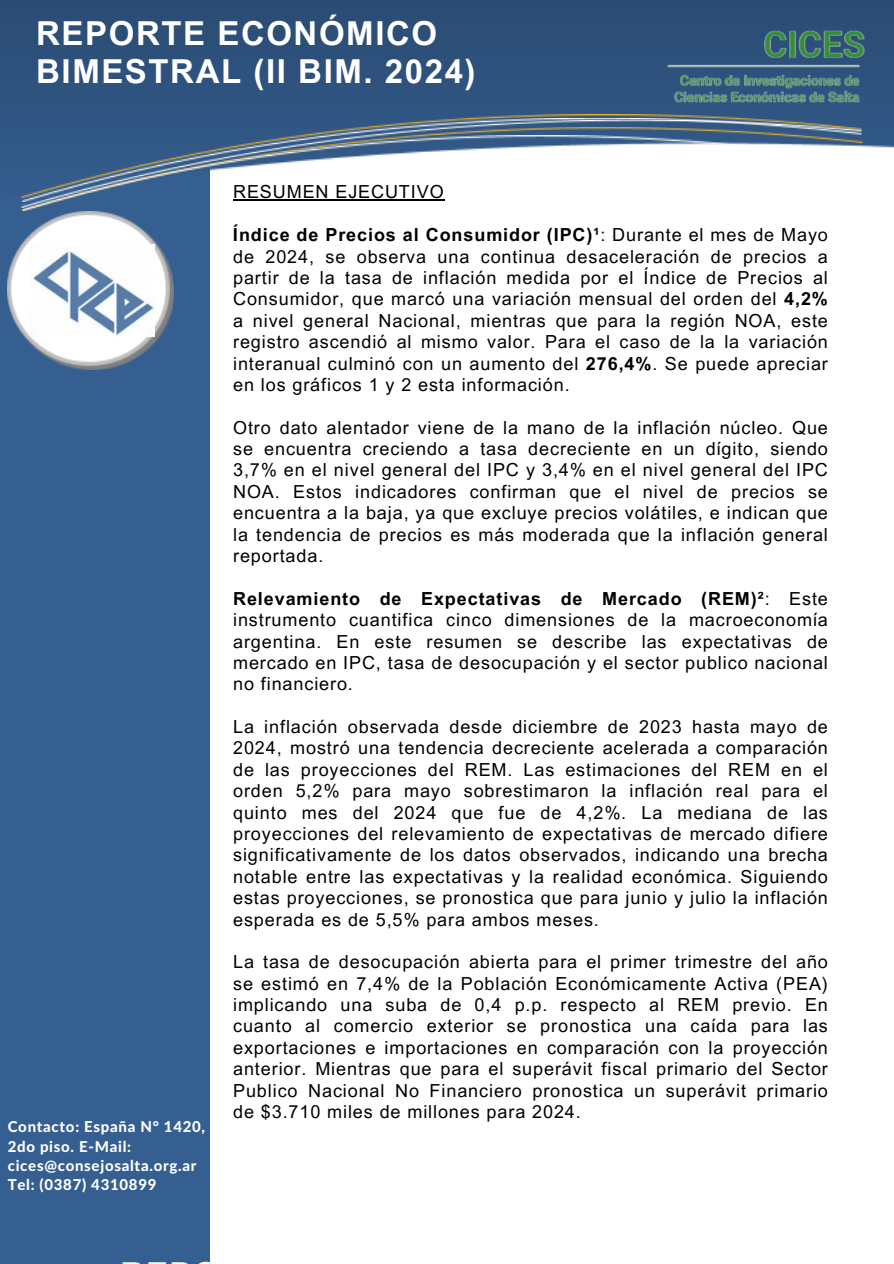
<style>
.page{position:relative;width:894px;height:1264px;background:#fff}
.page>*{position:absolute;margin:0;border:0;box-sizing:border-box;transform-origin:0 0}
.t1{font:700 33px/38.2px "Arial MT Pro";letter-spacing:.045em;color:#fff}
.t2{font:18px/21.3px "Arial MT Pro";letter-spacing:.05em;color:#000;text-align:justify}
.t3{font:800 15px/19.2px "Lato Latin";letter-spacing:.045em;color:#fff}
.s1{font-weight:700}
</style>
<div class="page">
<div style="left:0;top:218px;width:209px;height:1045px;background:#365f91"></div>
<img style="left:0;top:0;width:893px;height:218px">
<img style="left:22px;top:114px;width:629px;height:7px">
<img style="left:22px;top:121px;width:629px;height:6px">
<img style="left:22px;top:127px;width:840px;height:84px">
<img style="left:22px;top:135px;width:839px;height:76px">
<img style="left:7px;top:211px;width:166px;height:158px">
<img style="left:30px;top:244px;width:124px;height:92px">
<hr style="left:233px;top:199px;width:211px;height:2px;background:#000">
<img style="left:651px;top:0;width:231px;height:130px">
<h3 class="t1" style="left:36px;top:18px;width:440px">REPORTE ECONÓMICO<br>BIMESTRAL (II BIM. 2024)</h3>
<h2 class="t3" style="left:8px;top:1118px;width:199px">Contacto: España N° 1420,<br>2do piso. E-Mail: cices@consejosalta.org.ar</h2>
<h3 class="t3" style="left:8px;top:1175px;width:150px">Tel: (0387) 4310899</h3>
<p class="t2" style="left:233px;top:184px;width:212px">RESUMEN EJECUTIVO</p>
<p class="t2" style="left:233px;top:226px;width:596px"><span class="s1">Índice de Precios al Consumidor (IPC)¹</span>: Durante el mes de Mayo de 2024, se observa una continua desaceleración de precios a partir de la tasa de inflación medida por el Índice de Precios al Consumidor, que marcó una variación mensual del orden del <span class="s1">4,2% </span>a nivel general Nacional, mientras que para la región NOA, este registro ascendió al mismo valor. Para el caso de la la variación interanual culminó con un aumento del <span class="s1">276,4%</span>. Se puede apreciar en los gráficos 1 y 2 esta información.</p>
<p class="t2" style="left:233px;top:419px;width:596px">Otro dato alentador viene de la mano de la inflación núcleo. Que se encuentra creciendo a tasa decreciente en un dígito, siendo 3,7% en el nivel general del IPC y 3,4% en el nivel general del IPC NOA. Estos indicadores confirman que el nivel de precios se encuentra a la baja, ya que excluye precios volátiles, e indican que la tendencia de precios es más moderada que la inflación general reportada.</p>
<p class="t2" style="left:233px;top:590px;width:596px"><span class="s1">Relevamiento de Expectativas de Mercado (REM)²</span>: Este instrumento cuantifica cinco dimensiones de la macroeconomía argentina. En este resumen se describe las expectativas de mercado en IPC, tasa de desocupación y el sector publico nacional no financiero.</p>
<p class="t2" style="left:233px;top:718px;width:596px">La inflación observada desde diciembre de 2023 hasta mayo de 2024, mostró una tendencia decreciente acelerada a comparación de las proyecciones del REM. Las estimaciones del REM en el orden 5,2% para mayo sobrestimaron la inflación real para el quinto mes del 2024 que fue de 4,2%. La mediana de las proyecciones del relevamiento de expectativas de mercado difiere significativamente de los datos observados, indicando una brecha notable entre las expectativas y la realidad económica. Siguiendo estas proyecciones, se pronostica que para junio y julio la inflación esperada es de 5,5% para ambos meses.</p>
<p class="t2" style="left:233px;top:953px;width:596px">La tasa de desocupación abierta para el primer trimestre del año se estimó en 7,4% de la Población Económicamente Activa (PEA) implicando una suba de 0,4 p.p. respecto al REM previo. En cuanto al comercio exterior se pronostica una caída para las exportaciones e importaciones en comparación con la proyección anterior. Mientras que para el superávit fiscal primario del Sector Publico Nacional No Financiero pronostica un superávit primario de $3.710 miles de millones para 2024.</p>
</div>
